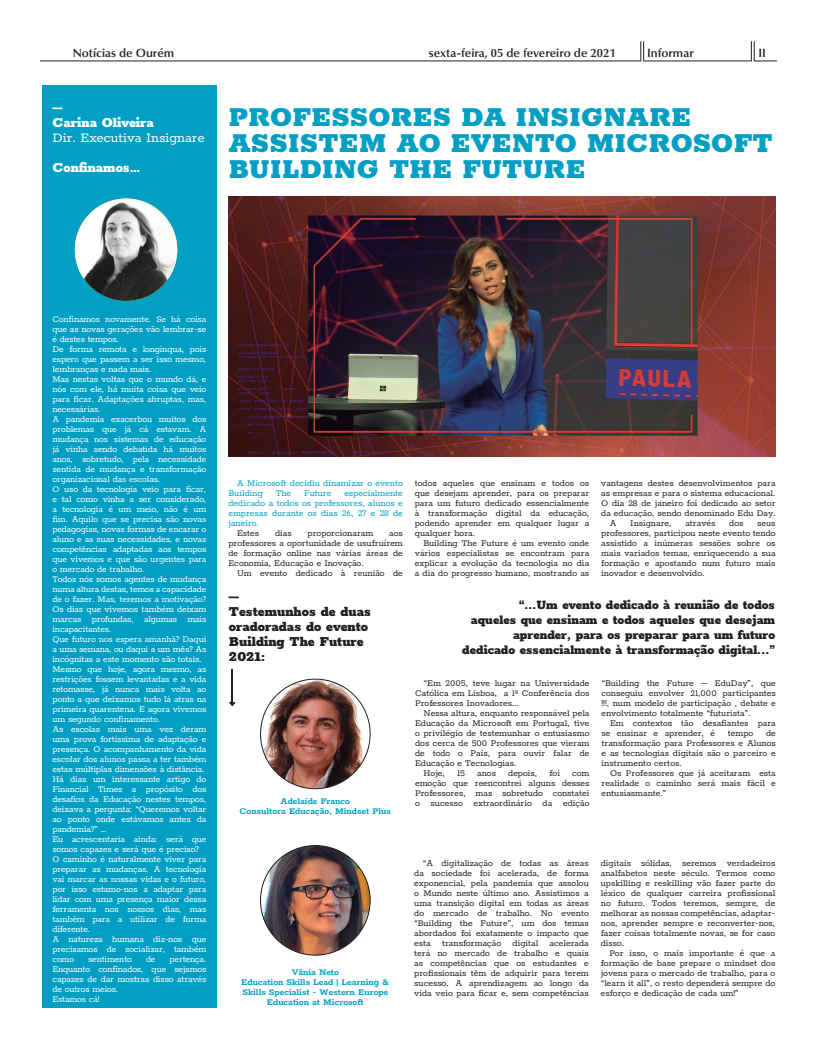
<style>
.page{position:relative;width:817px;height:1049px;background:#fff}
.page>*{position:absolute;margin:0;border:0;box-sizing:border-box;transform-origin:0 0}
.t1{font:900 30px/26px "Rokkitt";color:#009fc3}
.t2{font:900 15px/15px "Rokkitt";color:#231f20}
.t3{font:900 15px/15px "Rokkitt";color:#fff}
.t4{font:15px "Rokkitt";color:#fff}
.t5{font:900 14px/15px "Rokkitt";color:#231f20;text-align:right}
.t6{font:600 12px "Optima LT Std";color:#231f20}
.t7{font:10px/10px "Rokkitt";color:#231f20;text-align:justify}
.t8{font:10px/10px "Rokkitt";letter-spacing:-.015em;color:#fff}
.t9{font:10px/10px "Rokkitt";color:#009fc3}
.t10{font:700 10px/10px "Rokkitt";color:#009fc3;text-align:center}
</style>
<div class="page">
<hr style="left:643px;top:61px;width:108px;height:1px;background:#231f20">
<hr style="left:40px;top:61px;width:600px;height:1px;background:#231f20">
<svg style="left:751px;top:41px;width:25px;height:21px"></svg>
<svg style="left:640px;top:41px;width:4px;height:20px"></svg>
<div style="left:42px;top:85px;width:174px;height:922px;background:#009fc3"></div>
<img style="left:75px;top:198px;width:102px;height:103px;border-radius:51px">
<img style="left:228px;top:196px;width:547px;height:260px">
<img style="left:260px;top:679px;width:110px;height:110px;border-radius:55px">
<img style="left:260px;top:845px;width:110px;height:110px;border-radius:55px">
<hr style="left:231px;top:669px;width:2px;height:35px;background:#231f20">
<svg style="left:229px;top:701px;width:6px;height:5px"></svg>
<p class="t6" style="left:73px;top:46px;width:103px">Notícias de Ourém</p>
<p class="t6" style="left:429px;top:46px;width:188px">sexta-feira, 05 de fevereiro de 2021</p>
<p class="t6" style="left:647px;top:46px;width:48px">Informar</p>
<p class="t6" style="left:758px;top:46px;width:9px">II</p>
<h2 class="t3" style="left:52px;top:98px;width:103px">–<br>Carina Oliveira</h2>
<h2 class="t4" style="left:52px;top:128px;width:153px">Dir. Executiva Insignare</h2>
<h2 class="t3" style="left:52px;top:158px;width:90px">Confinamos…</h2>
<h1 class="t1" style="left:228px;top:102px;width:545px">PROFESSORES DA INSIGNARE<br>ASSISTEM AO EVENTO MICROSOFT<br>BUILDING THE FUTURE</h1>
<p class="t8" style="left:52px;top:313px;width:155px">Confinamos novamente. Se há coisa que as novas gerações vão lembrar-se é destes tempos.<br>De forma remota e longínqua, pois espero que passem a ser isso mesmo, lembranças e nada mais.<br>Mas nestas voltas que o mundo dá, e nós com ele, há muita coisa que veio para ficar. Adaptações abruptas, mas, necessárias.<br>A pandemia exacerbou muitos dos problemas que já cá estavam. A mudança nos sistemas de educação já vinha sendo debatida há muitos anos, sobretudo, pela necessidade sentida de mudança e transformação organizacional das escolas.<br>O uso da tecnologia veio para ficar, e tal como vinha a ser considerado, a tecnologia é um meio, não é um fim. Aquilo que se precisa são novas pedagogias, novas formas de encarar o aluno e as suas necessidades, e novas competências adaptadas aos tempos que vivemos e que são urgentes para o mercado de trabalho.<br>Todos nós somos agentes de mudança numa altura destas, temos a capacidade de o fazer. Mas, teremos a motivação?<br>Os dias que vivemos também deixam marcas profundas, algumas mais incapacitantes.<br>Que futuro nos espera amanhã? Daqui a uma semana, ou daqui a um mês? As incógnitas a este momento são totais.<br>Mesmo que hoje, agora mesmo, as restrições fossem levantadas e a vida retomasse, já nunca mais volta ao ponto a que deixamos tudo lá atras na primeira quarentena. E agora vivemos um segundo confinamento.<br>As escolas mais uma vez deram uma prova fortíssima de adaptação e presença. O acompanhamento da vida escolar dos alunos passa a ter também estas múltiplas dimensões à distância.<br>Há dias um interessante artigo do<br>Financial Times a propósito dos desafios da Educação nestes tempos, deixava a pergunta: “Queremos voltar ao ponto onde estávamos antes da pandemia?” …<br>Eu acrescentaria ainda: será que somos capazes e será que é preciso?<br>O caminho é naturalmente viver para preparar as mudanças. A tecnologia vai marcar as nossas vidas e o futuro, por isso estamo-nos a adaptar para lidar com uma presença maior dessa ferramenta nos nossos dias, mas também para a utilizar de forma diferente.<br>A natureza humana diz-nos que precisamos de socializar, também como</p>
<p class="t8" style="left:88px;top:953px;width:45px">sentimento</p>
<p class="t8" style="left:146px;top:953px;width:11px">de</p>
<p class="t8" style="left:52px;top:953px;width:155px;text-indent:117px">pertença.<br>Enquanto confinados, que sejamos capazes de dar mostras disso através de outros meios.<br>Estamos cá!</p>
<p class="t9" style="left:228px;top:477px;width:176px;text-indent:8px">A Microsoft decidiu dinamizar o evento<br>Building</p>
<p class="t9" style="left:228px;top:487px;width:176px;text-align:justify;text-indent:116px">especialmente dedicado a todos os professores, alunos e empresas durante os dias 26, 27 e 28 de janeiro.</p>
<p class="t7" style="left:237px;top:527px;width:24px">Estes</p>
<p class="t7" style="left:275px;top:527px;width:18px">dias</p>
<p class="t7" style="left:307px;top:527px;width:67px">proporcionaram</p>
<p class="t9" style="left:276px;top:487px;width:17px">The</p>
<p class="t9" style="left:304px;top:487px;width:29px">Future</p>
<p class="t7" style="left:228px;top:527px;width:176px;text-indent:161px">aos professores a oportunidade de usufruírem de formação online nas várias áreas de Economia, Educação e Inovação.</p>
<p class="t7" style="left:237px;top:567px;width:167px">Um evento dedicado à reunião de</p>
<h2 class="t2" style="left:229px;top:588px;width:144px">–<br>Testemunhos de duas oradoradas do evento<br>Building The Future<br>2021:</h2>
<p class="t10" style="left:239px;top:795px;width:153px">Adelaide Franco<br>Consultora Educação, Mindset Plus</p>
<p class="t7" style="left:415px;top:477px;width:176px">todos aqueles que ensinam e todos os que desejam aprender, para os preparar para um futuro dedicado essencialmente à transformação digital da educação, podendo aprender em qualquer lugar a qualquer hora.</p>
<p class="t7" style="left:415px;top:537px;width:176px;text-indent:8px">Building The Future é um evento onde vários especialistas se encontram para explicar a evolução da tecnologia no dia a dia do progresso humano, mostrando as</p>
<p class="t7" style="left:601px;top:477px;width:176px">vantagens destes desenvolvimentos para</p>
<p class="t7" style="left:601px;top:487px;width:176px">as empresas e para o sistema educacional.</p>
<p class="t7" style="left:601px;top:497px;width:176px">O dia 28 de janeiro foi dedicado ao setor</p>
<p class="t7" style="left:601px;top:507px;width:176px">da educação, sendo denominado Edu Day.</p>
<p class="t7" style="left:609px;top:517px;width:8px">A</p>
<p class="t7" style="left:630px;top:517px;width:43px">Insignare,</p>
<p class="t7" style="left:685px;top:517px;width:32px">através</p>
<p class="t7" style="left:729px;top:517px;width:16px">dos</p>
<p class="t7" style="left:601px;top:517px;width:176px;text-indent:156px">seus professores, participou neste evento tendo assistido a inúmeras sessões sobre os mais variados temas, enriquecendo a sua formação e apostando num futuro mais inovador e desenvolvido.</p>
<h3 class="t5" style="left:462px;top:596px;width:314px">“...Um evento dedicado à reunião de todos<br>aqueles que ensinam e todos aqueles que desejam aprender, para os preparar para um futuro dedicado essencialmente à transformação digital...”</h3>
<p class="t7" style="left:415px;top:677px;width:176px;text-indent:8px">“Em 2005, teve lugar na Universidade Católica em Lisboa, a 1ª Conferência dos Professores Inovadores...</p>
<p class="t7" style="left:415px;top:707px;width:176px;text-indent:8px">Nessa altura, enquanto responsável pela Educação da Microsoft em Portugal, tive o privilégio de testemunhar o entusiasmo dos cerca de 500 Professores que vieram de todo o País, para ouvir falar de Educação e Tecnologias.</p>
<p class="t7" style="left:415px;top:767px;width:176px;text-indent:8px">Hoje, 15 anos depois, foi com emoção que reencontrei alguns desses Professores, mas sobretudo constatei o sucesso extraordinário da edição</p>
<p class="t7" style="left:601px;top:677px;width:176px">“Building the Future – EduDay”, que conseguiu envolver 21,000 participantes !!!, num modelo de participação , debate e envolvimento totalmente “futurista”.</p>
<p class="t7" style="left:601px;top:717px;width:176px;text-indent:9px">Em contextos tão desafiantes para se ensinar e aprender, é</p>
<p class="t7" style="left:601px;top:727px;width:176px;text-indent:164px">de transformação para Professores e Alunos e as tecnologias digitais são o parceiro e instrumento certos.</p>
<p class="t7" style="left:601px;top:767px;width:176px;text-indent:9px">Os Professores que já aceitaram esta realidade o caminho será mais fácil e entusiasmante.”</p>
<p class="t7" style="left:727px;top:727px;width:27px">tempo</p>
<p class="t10" style="left:241px;top:966px;width:149px">Vânia Neto<br>Education Skills Lead | Learning &amp;<br>Skills Specialist - Western Europe<br>Education at Microsoft</p>
<p class="t7" style="left:414px;top:857px;width:176px;text-indent:8px">“A digitalização de todas as áreas da sociedade foi acelerada, de forma exponencial, pela pandemia que assolou o Mundo neste último ano. Assistimos a uma transição digital em todas as áreas do mercado de trabalho. No evento “Building the Future”, um dos temas abordados foi exatamente o impacto que esta transformação digital acelerada terá no mercado de trabalho e quais as competências que os estudantes e profissionais têm de adquirir para terem sucesso. A aprendizagem ao longo da vida veio para ficar e, sem competências</p>
<p class="t7" style="left:600px;top:857px;width:176px">digitais sólidas, seremos verdadeiros analfabetos neste século. Termos como upskilling e reskilling vão fazer parte do léxico de qualquer carreira profissional no futuro. Todos teremos, sempre, de melhorar as nossas competências, adaptar&shy;nos, aprender sempre e reconverter-nos, fazer coisas totalmente novas, se for caso disso.</p>
<p class="t7" style="left:600px;top:947px;width:176px;text-indent:8px">Por isso, o mais importante é que a formação de base prepare o mindset dos jovens para o mercado de trabalho, para o “learn it all”, o resto dependerá sempre do esforço e dedicação de cada um!”</p>
</div>
